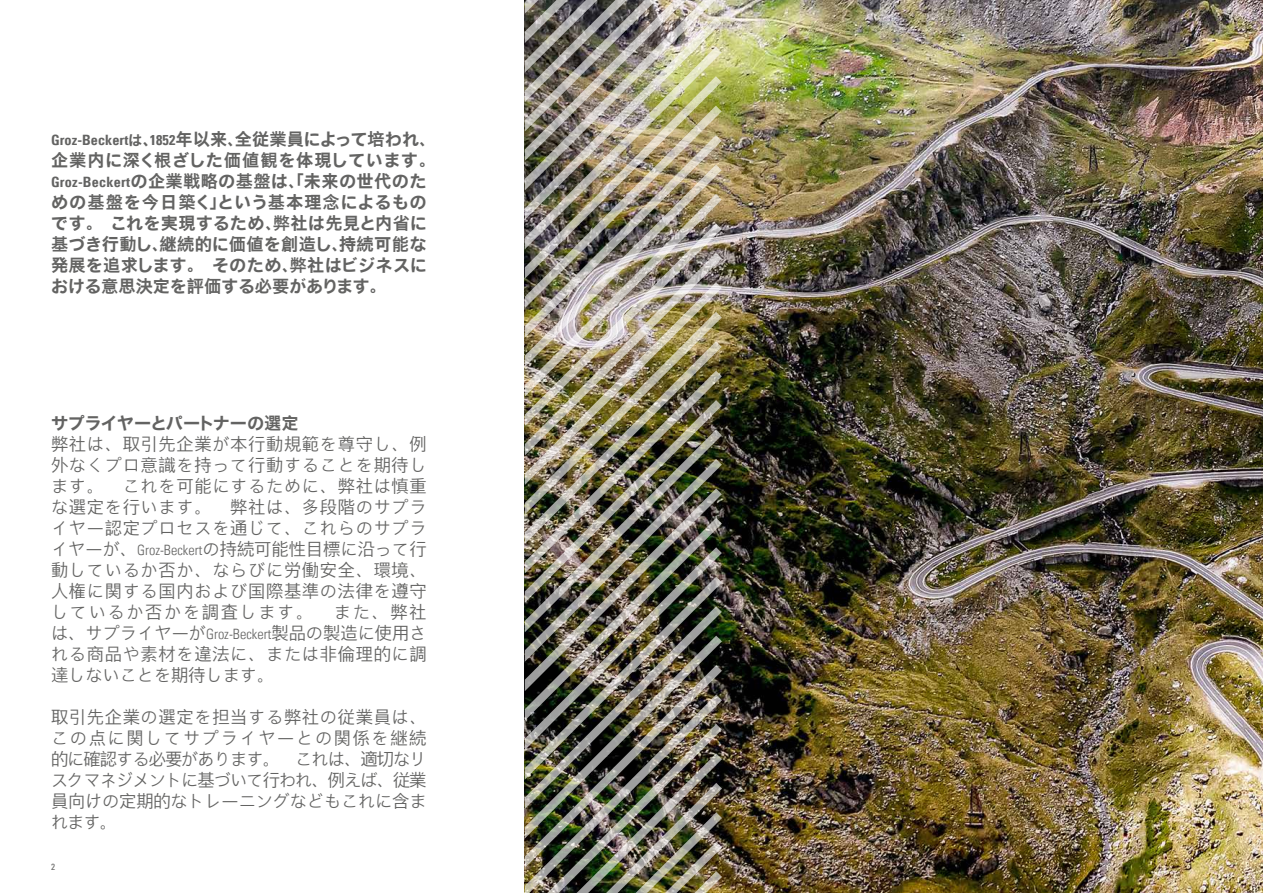
<style>
.page{position:relative;width:1263px;height:893px;background:#fff}
.page>*{position:absolute;margin:0;border:0;box-sizing:border-box;transform-origin:0 0}
.t1{font:300 17.25px/21px "Nimbus Sans Global";letter-spacing:-.01em;color:#636362;text-align:justify}
.t2{font:700 17.25px/21px "Nimbus Sans Global";letter-spacing:.005em;color:#636362}
.t3{font:700 17.25px "Nimbus Sans Global";letter-spacing:-.03em;color:#636362}
.t4{font:condensed 9px "Univers Com 57";color:#636362}
.s1{font-family:"Univers Com 67 Bold Cond";font-weight:400;font-size:14.25px}
.s2{font-size:14.25px}
.s3{font-family:"Univers Com 47 Light Cond";font-weight:400;font-size:14.25px}
</style>
<div class="page">
<img style="left:722px;top:0;width:541px;height:893px">
<img style="left:525px;top:0;width:196px;height:893px">
<p class="t2" style="left:51px;top:129px;width:387px"><span class="s1">Groz-Beckert</span><span class="s2">は</span>、<span class="s1">1852</span>年以来、全従業員によって培われ、企業内に深く根ざした価値観を体現しています。<br><span class="s1">Groz-Beckert</span>の企業戦略の基盤は、「未来の世代のための基盤を今日築く」という基本理念によるものです。　これを実現するため、弊社は先見と内省に基づき行動し、継続的に価値を創造し、持続可能な発展を追求します。　そのため、弊社はビジネスにおける意思決定を評価する必要があります。</p>
<p class="t3" style="left:51px;top:413px;width:249px">サプライヤーとパートナーの選定</p>
<p class="t1" style="left:51px;top:433px;width:377px">弊社は、取引先企業が本行動規範を尊守し、例外なくプロ意識を持って行動することを期待します。　これを可能にするために、弊社は慎重な選定を行います。　弊社は、多段階のサプライヤー認定プロセスを通じて、これらのサプライヤーが、<span class="s3">Groz-Beckert</span>の持続可能性目標に沿って行動しているか否か、ならびに労働安全、環境、人権に関する国内および国際基準の法律を遵守しているか否かを調査します。　また、弊社は、サプライヤーが<span class="s3">Groz-Beckert</span>製品の製造に使用される商品や素材を違法に、または非倫理的に調達しないことを期待します。</p>
<p class="t1" style="left:51px;top:706px;width:377px">取引先企業の選定を担当する弊社の従業員は、この点に関してサプライヤーとの関係を継続的に確認する必要があります。　これは、適切なリスクマネジメントに基づいて行われ、例えば、従業員向けの定期的なトレーニングなどもこれに含まれます。</p>
<p class="t4" style="left:51px;top:861px;width:5px">2</p>
</div>
